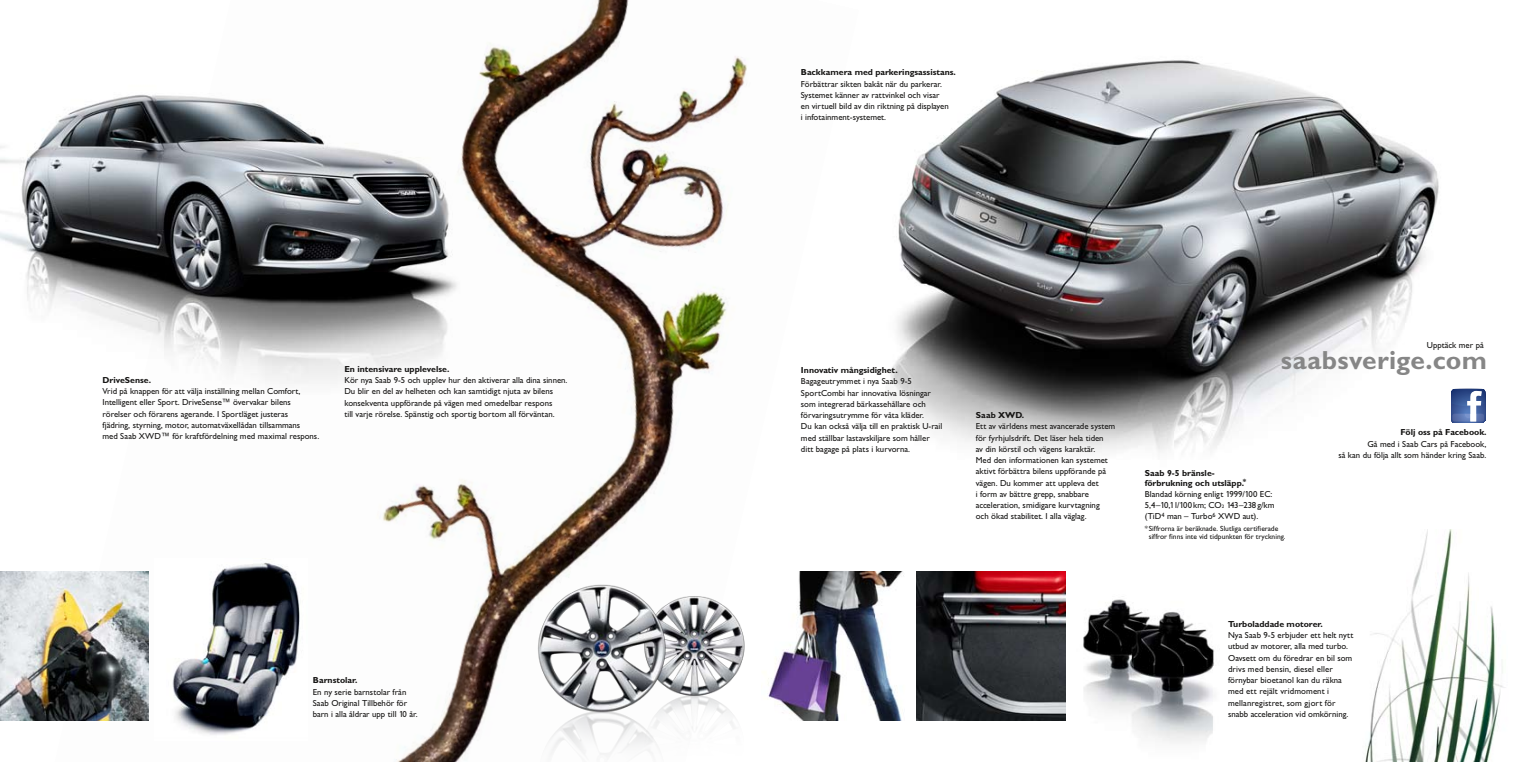
<style>
.page{position:relative;width:1524px;height:762px;background:#fff}
.page>*{position:absolute;margin:0;border:0;box-sizing:border-box;transform-origin:0 0}
.t1{font:700 26.25px "Gill Sans For Saab";letter-spacing:.01em;color:#868686}
.t2{font:8.75px/11.2px "Gill Sans For Saab";color:#161514}
.t3{font:700 8.75px/10px "Gill Sans For Saab";color:#161514}
.t4{font:7.5px/8.8px "Gill Sans For Saab";color:#161514}
.s1{font-size:5px}
</style>
<div class="page">
<img style="left:1365px;top:529px;width:140px;height:233px">
<img style="left:859px;top:571px;width:45px;height:149px">
<img style="left:916px;top:571px;width:149px;height:149px">
<img style="left:888px;top:60px;width:598px;height:394px">
<img style="left:1083px;top:599px;width:131px;height:144px">
<img style="left:55px;top:0;width:804px;height:762px">
<img style="left:0;top:571px;width:149px;height:149px">
<img style="left:700px;top:702px;width:69px;height:60px">
<img style="left:508px;top:713px;width:192px;height:49px">
<img style="left:700px;top:587px;width:69px;height:115px">
<img style="left:508px;top:575px;width:192px;height:138px">
<img style="left:154px;top:558px;width:154px;height:183px">
<img style="left:0;top:44px;width:515px;height:365px">
<p class="t3" style="left:102px;top:375px;width:50px">DriveSense.</p>
<p class="t2" style="left:102px;top:386px;width:218px">Vrid på knappen för att välja inställning mellan Comfort, Intelligent eller Sport. DriveSense™ övervakar bilens rörelser och förarens agerande. I Sportläget justeras<br>fjädring, styrning, motor, automatväxellådan tillsammans<br>med Saab XWD™ för kraftfördelning med maximal respons.</p>
<p class="t3" style="left:344px;top:364px;width:107px">En intensivare upplevelse.</p>
<p class="t2" style="left:344px;top:374px;width:225px">Kör nya Saab 9-5 och upplev hur den aktiverar alla dina sinnen.<br>Du blir en del av helheten och kan samtidigt njuta av bilens konsekventa uppförande på vägen med omedelbar respons<br>till varje rörelse. Spänstig och sportig bortom all förväntan.</p>
<p class="t3" style="left:313px;top:675px;width:46px">Barnstolar.</p>
<p class="t2" style="left:313px;top:686px;width:106px">En ny serie barnstolar från<br>Saab Original Tillbehör för barn i alla åldrar upp till 10 år.</p>
<p class="t3" style="left:801px;top:67px;width:157px">Backkamera med parkeringsassistans.</p>
<p class="t2" style="left:801px;top:78px;width:150px">Förbättrar sikten bakåt när du parkerar.<br>Systemet känner av rattvinkel och visar en virtuell bild av din riktning på displayen i infotainment-systemet.</p>
<p class="t3" style="left:801px;top:365px;width:98px">Innovativ mångsidighet.</p>
<p class="t2" style="left:801px;top:376px;width:143px">Bagageutrymmet i nya Saab 9-5<br>SportCombi har innovativa lösningar som integrerad bärkassehållare och förvaringsutrymme för våta kläder.<br>Du kan också välja till en praktisk U-rail med ställbar lastavskiljare som håller ditt bagage på plats i kurvorna.</p>
<p class="t3" style="left:976px;top:410px;width:50px">Saab XWD.</p>
<p class="t2" style="left:976px;top:421px;width:141px">Ett av världens mest avancerade system för fyrhjulsdrift. Det läser hela tiden<br>av din körstil och vägens karaktär.<br>Med den informationen kan systemet aktivt förbättra bilens uppförande på vägen. Du kommer att uppleva det<br>i form av bättre grepp, snabbare acceleration, smidigare kurvtagning<br>och ökad stabilitet. I alla väglag.</p>
<p class="t2" style="left:1427px;top:339px;width:58px">Upptäck mer på</p>
<h1 class="t1" style="left:1281px;top:345px;width:207px">saabsverige.com</h1>
<p class="t3" style="left:1144px;top:467px;width:103px">Saab 9-5 bränsle&shy;förbrukning och utsläpp.<sup>*</sup></p>
<p class="t2" style="left:1144px;top:488px;width:131px">Blandad körning enligt 1999/100 EC:<br>5,4–10,1 l/100km; CO<span class="s1">2</span> 143–238 g/km (TiD<sup>4</sup> man – Turbo<sup>6</sup> XWD aut).</p>
<p class="t4" style="left:1149px;top:523px;width:138px;text-indent:-4px">* Siffrorna är beräknade. Slutliga certifierade siffror finns inte vid tidpunkten för tryckning.</p>
<p class="t3" style="left:1400px;top:427px;width:88px">Följ oss på Facebook.</p>
<p class="t2" style="left:1338px;top:438px;width:149px;text-align:right">Gå med i Saab Cars på Facebook,<br>så kan du följa allt som händer kring Saab.</p>
<p class="t3" style="left:1228px;top:619px;width:96px">Turboladdade motorer.</p>
<p class="t2" style="left:1228px;top:629px;width:127px">Nya Saab 9-5 erbjuder ett helt nytt utbud av motorer, alla med turbo.<br>Oavsett om du föredrar en bil som drivs med bensin, diesel eller förnybar bioetanol kan du räkna med ett rejält vridmoment i mellanregistret, som gjort för snabb acceleration vid omkörning.</p>
</div>
